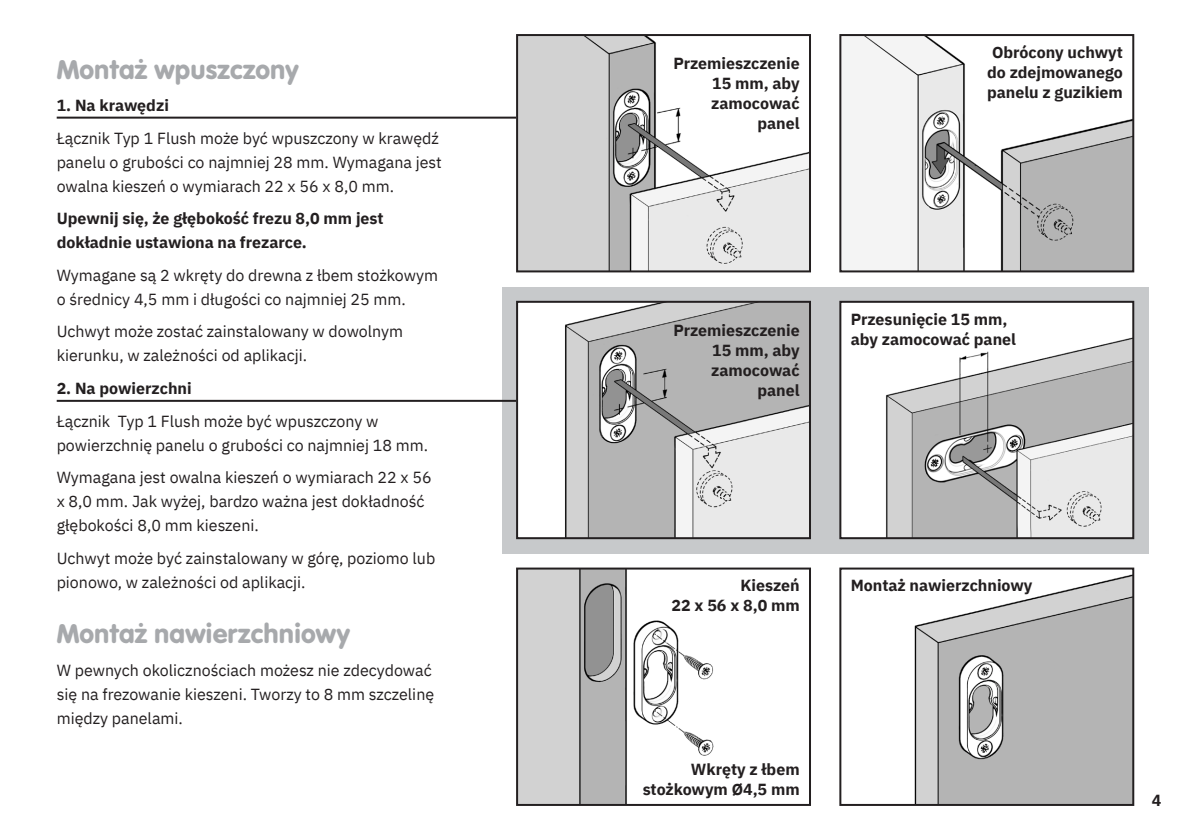
<style>
.page{position:relative;width:1191px;height:840px;background:#fff}
.page>*{position:absolute;margin:0;border:0;box-sizing:border-box;transform-origin:0 0}
.t1{font:28px "VAG Rundschrift D";color:#a7a9ac}
.t2{font:16px/24px "IBM Plex Sans";color:#231f20}
.t3{font:700 16px/20px "IBM Plex Sans";color:#231f20;text-align:right}
</style>
<div class="page">
<div style="left:502px;top:286px;width:646px;height:267px;background:#c7c9cb"></div>
<hr style="left:57px;top:117px;width:459px;height:2px;background:#231f20">
<hr style="left:57px;top:399px;width:459px;height:2px;background:#231f20">
<img style="left:519px;top:570px;width:195px;height:232px">
<div style="left:516px;top:567px;width:295px;height:238px;border:2px solid #231f20"></div>
<img style="left:914px;top:574px;width:217px;height:228px">
<div style="left:839px;top:567px;width:295px;height:238px;border:2px solid #231f20"></div>
<img style="left:519px;top:37px;width:289px;height:232px">
<div style="left:516px;top:34px;width:295px;height:238px;border:2px solid #231f20"></div>
<img style="left:519px;top:303px;width:289px;height:233px">
<div style="left:516px;top:300px;width:295px;height:239px;border:2px solid #231f20"></div>
<img style="left:842px;top:37px;width:289px;height:232px">
<div style="left:839px;top:34px;width:295px;height:238px;border:2px solid #231f20"></div>
<div style="left:840px;top:301px;width:293px;height:237px;background:#fff"></div>
<img style="left:886px;top:338px;width:245px;height:198px">
<div style="left:839px;top:300px;width:295px;height:239px;border:2px solid #231f20"></div>
<h1 class="t1" style="left:57px;top:53px;width:244px">Montaż wpuszczony</h1>
<p class="t3" style="left:57px;top:94px;width:114px">1. Na krawędzi</p>
<p class="t2" style="left:57px;top:125px;width:387px">Łącznik Typ 1 Flush może być wpuszczony w krawędź panelu o grubości co najmniej 28 mm. Wymagana jest owalna kieszeń o wymiarach 22 x 56 x 8,0 mm.</p>
<p class="t3" style="left:57px;top:205px;width:328px;line-height:24px;text-align:left">Upewnij się, że głębokość frezu 8,0 mm jest dokładnie ustawiona na frezarce.</p>
<p class="t2" style="left:57px;top:262px;width:383px">Wymagane są 2 wkręty do drewna z łbem stożkowym o średnicy 4,5 mm i długości co najmniej 25 mm.</p>
<p class="t2" style="left:57px;top:318px;width:348px">Uchwyt może zostać zainstalowany w dowolnym kierunku, w zależności od aplikacji.</p>
<p class="t3" style="left:57px;top:377px;width:136px">2. Na powierzchni</p>
<p class="t2" style="left:57px;top:407px;width:373px">Łącznik Typ 1 Flush może być wpuszczony w powierzchnię panelu o grubości co najmniej 18 mm.</p>
<p class="t2" style="left:57px;top:464px;width:376px">Wymagana jest owalna kieszeń o wymiarach 22 x 56 x 8,0 mm. Jak wyżej, bardzo ważna jest dokładność głębokości 8,0 mm kieszeni.</p>
<p class="t2" style="left:57px;top:544px;width:380px">Uchwyt może być zainstalowany w górę, poziomo lub pionowo, w zależności od aplikacji.</p>
<h1 class="t1" style="left:57px;top:617px;width:295px">Montaż nawierzchniowy</h1>
<p class="t2" style="left:57px;top:656px;width:379px">W pewnych okolicznościach możesz nie zdecydować się na frezowanie kieszeni. Tworzy to 8 mm szczelinę między panelami.</p>
<p class="t3" style="left:673px;top:52px;width:128px">Przemieszczenie<br>15 mm, aby zamocować panel</p>
<p class="t3" style="left:987px;top:41px;width:137px;text-align:center">Obrócony uchwyt do zdejmowanego panelu z guzikiem</p>
<p class="t3" style="left:673px;top:319px;width:128px">Przemieszczenie<br>15 mm, aby zamocować panel</p>
<p class="t3" style="left:850px;top:307px;width:167px;text-align:left">Przesunięcie 15 mm, aby zamocować panel</p>
<p class="t3" style="left:671px;top:574px;width:129px">Kieszeń<br>22 x 56 x 8,0 mm</p>
<p class="t3" style="left:850px;top:574px;width:183px">Montaż nawierzchniowy</p>
<p class="t3" style="left:642px;top:757px;width:158px">Wkręty z łbem stożkowym Ø4,5 mm</p>
<p class="t3" style="left:1151px;top:788px;width:11px">4</p>
</div>
